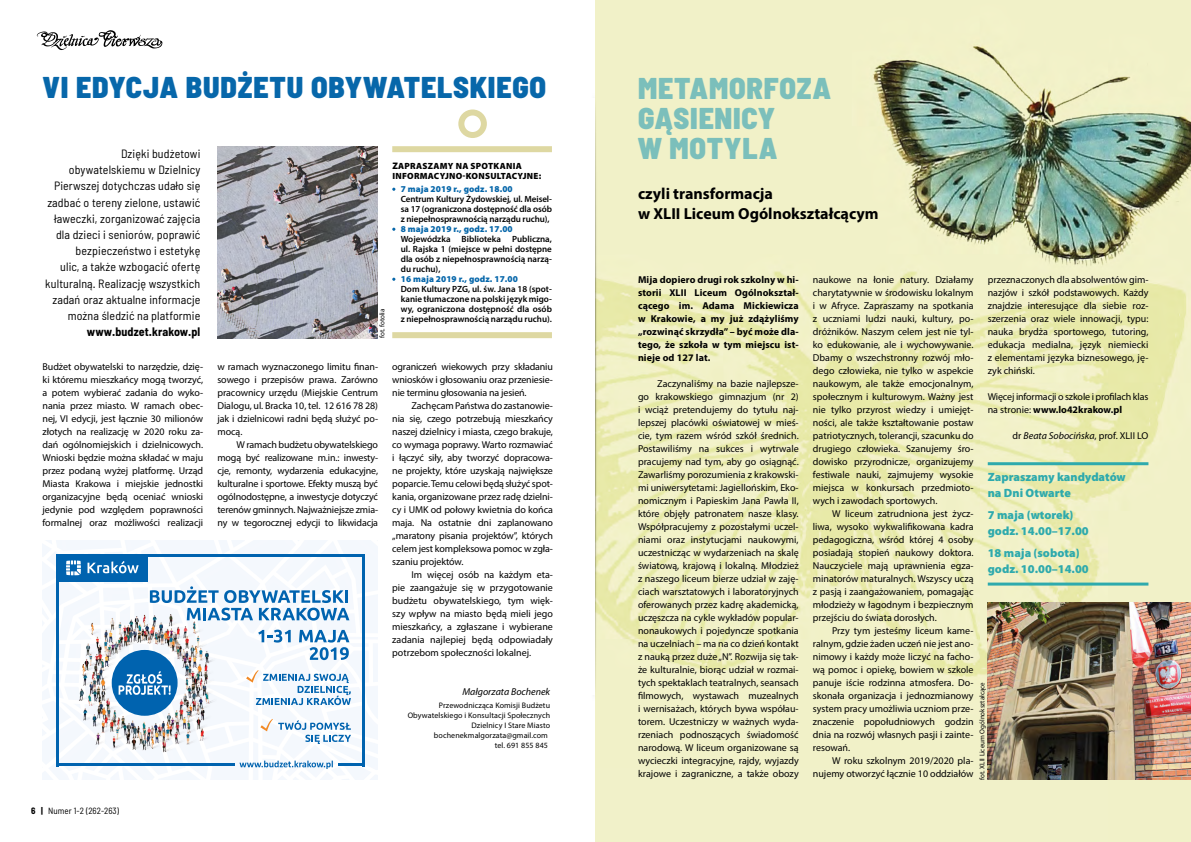
<style>
.page{position:relative;width:1191px;height:842px;background:#fff}
.page>*{position:absolute;margin:0;border:0;box-sizing:border-box;transform-origin:0 0}
.t1{font:900 semi-condensed 30px "Barlow";letter-spacing:.025em;color:#0767aa}
.t2{font:900 semi-condensed 30px/30px "Barlow";letter-spacing:.025em;color:#7bbfbb}
.t3{font:700 16px/20px "Myriad Pro";color:#000}
.t4{font:semi-condensed 12px/16.2px "Barlow";letter-spacing:.01em;color:#000;text-align:right}
.t5{font:900 12px/16px "Myriad Pro";color:#2eaaad}
.t6{font:700 semi-condensed 12px "Barlow";letter-spacing:.01em;color:#000}
.t7{font:10px/13px "Myriad Pro";letter-spacing:-.005em;color:#000;text-align:justify}
.t8{font:700 10px/13px "Myriad Pro";letter-spacing:.01em;color:#000;text-align:justify}
.t9{font:italic 10px "Myriad Pro";color:#000}
.t10{font:600 9px/10px "Myriad Pro";color:#000;text-align:justify}
.t11{font:900 9px "Myriad Pro";letter-spacing:.01em;color:#0767aa}
.t12{font:900 9px/10px "Myriad Pro";letter-spacing:.03em;color:#000}
.t13{font:semi-condensed 9px "Barlow";color:#000}
.t14{font:8px/10px "Myriad Pro";letter-spacing:.01em;color:#000;text-align:right}
.t15{font:7px "Myriad Pro";color:#000}
.s1{font-size:9.5px}
.s2{font-weight:700}
.s3{font-style:normal}
</style>
<div class="page">
<img style="left:595px;top:0;width:596px;height:842px">
<svg style="left:43px;top:540px;width:335px;height:240px;fill:#f4f8fd"></svg>
<hr style="left:56px;top:554px;width:309px;height:3px;background:#0063af">
<hr style="left:338px;top:763px;width:27px;height:3px;background:#0063af">
<div style="left:56px;top:554px;width:91px;height:28px;background:#0063af"></div>
<svg style="left:66px;top:560px;width:15px;height:15px"></svg>
<svg style="left:87px;top:561px;width:52px;height:12px"></svg>
<hr style="left:56px;top:554px;width:3px;height:212px;background:#0063af">
<hr style="left:362px;top:554px;width:3px;height:212px;background:#0063af">
<hr style="left:56px;top:763px;width:178px;height:3px;background:#0063af">
<svg style="left:239px;top:761px;width:94px;height:8px"></svg>
<img style="left:78px;top:615px;width:138px;height:137px">
<svg style="left:150px;top:586px;width:199px;height:34px"></svg>
<svg style="left:258px;top:630px;width:33px;height:13px"></svg>
<svg style="left:299px;top:630px;width:50px;height:30px"></svg>
<svg style="left:260px;top:719px;width:91px;height:25px"></svg>
<svg style="left:246px;top:670px;width:105px;height:35px"></svg>
<hr style="left:987px;top:462px;width:161px;height:3px;background:#2eaaad">
<hr style="left:987px;top:583px;width:161px;height:3px;background:#2eaaad">
<img style="left:218px;top:146px;width:159px;height:192px">
<svg style="left:461px;top:112px;width:23px;height:23px"></svg>
<div style="left:458px;top:109px;width:29px;height:29px;border:6px solid #ded8a2;border-radius:50%"></div>
<div style="left:392px;top:146px;width:160px;height:6px;background:#ded8a2"></div>
<div style="left:392px;top:332px;width:160px;height:6px;background:#ded8a2"></div>
<img style="left:987px;top:602px;width:204px;height:178px">
<svg style="left:37px;top:30px;width:125px;height:20px"></svg>
<img style="left:595px;top:50px;width:10px;height:694px">
<h1 class="t1" style="left:43px;top:69px;width:505px">VI EDYCJA BUDŻETU OBYWATELSKIEGO</h1>
<p class="t4" style="left:45px;top:145px;width:157px">Dzięki budżetowi obywatelskiemu w Dzielnicy<br>Pierwszej dotychczas udało się zadbać o tereny zielone, ustawić ławeczki, zorganizować zajęcia dla dzieci i seniorów, poprawić bezpieczeństwo i estetykę<br>ulic, a także wzbogacić ofertę kulturalną. Realizację wszystkich zadań oraz aktualne informacje można śledzić na platformie</p>
<p class="t6" style="left:87px;top:324px;width:115px">www.budzet.krakow.pl</p>
<p class="t15" style="left:378px;top:338px;width:31px;rotate:-90deg">fot. fotolia</p>
<p class="t12" style="left:392px;top:161px;width:150px"><span class="s1">Z</span>APRASZAMY NA SPOTKANIA<br>INFORMACYJNO-KONSULTACYJNE:</p>
<p class="t11" style="left:401px;top:184px;width:113px">7 maja 2019 r., godz. 18.00</p>
<p class="t10" style="left:401px;top:194px;width:153px">Centrum Kultury Żydowskiej, ul. Meisel&shy;sa 17 (ograniczona dostępność dla osób z niepełnosprawnością narządu ruchu),</p>
<p class="t11" style="left:401px;top:224px;width:113px">8 maja 2019 r., godz. 17.00</p>
<p class="t10" style="left:401px;top:234px;width:153px">Wojewódzka Biblioteka Publiczna, ul. Rajska 1 (miejsce w pełni dostępne dla osób z niepełnosprawnością narzą&shy;du ruchu),</p>
<p class="t11" style="left:401px;top:274px;width:119px">16 maja 2019 r., godz. 17.00</p>
<p class="t10" style="left:401px;top:284px;width:153px">Dom Kultury PZG, ul. św. Jana 18 (spot&shy;kanie tłumaczone na polski język migo&shy;wy, ograniczona dostępność dla osób z niepełnosprawnością narządu ruchu).</p>
<p class="t7" style="left:43px;top:360px;width:162px">Budżet obywatelski to narzędzie, dzię&shy;ki któremu mieszkańcy mogą tworzyć, a potem wybierać zadania do wyko&shy;nania przez miasto. W ramach obec&shy;nej, VI edycji, jest łącznie 30 milionów złotych na realizację w 2020 roku za&shy;dań ogólnomiejskich i dzielnicowych.<br>Wnioski będzie można składać w maju przez podaną wyżej platformę. Urząd Miasta Krakowa i miejskie jednostki organizacyjne będą oceniać wnioski jedynie pod względem poprawności formalnej oraz możliwości realizacji</p>
<p class="t7" style="left:217px;top:360px;width:162px">w ramach wyznaczonego limitu finan&shy;sowego i przepisów prawa. Zarówno pracownicy urzędu (Miejskie Centrum Dialogu, ul. Bracka 10, tel. 12 616 78 28) jak i dzielnicowi radni będą służyć po&shy;mocą.</p>
<p class="t7" style="left:217px;top:438px;width:162px;text-indent:19px">W ramach budżetu obywatelskiego mogą być realizowane m.in.: inwesty&shy;cje, remonty, wydarzenia edukacyjne, kulturalne i sportowe. Efekty muszą być ogólnodostępne, a inwestycje dotyczyć terenów gminnych. Najważniejsze zmia&shy;ny w tegorocznej edycji to likwidacja</p>
<p class="t7" style="left:392px;top:360px;width:162px">ograniczeń wiekowych przy składaniu wniosków i głosowaniu oraz przeniesie&shy;nie terminu głosowania na jesień.</p>
<p class="t7" style="left:392px;top:399px;width:162px;text-indent:19px">Zachęcam Państwa do zastanowie&shy;nia się, czego potrzebują mieszkańcy naszej dzielnicy i miasta, czego brakuje, co wymaga poprawy. Warto rozmawiać i łączyć siły, aby tworzyć dopracowa&shy;ne projekty, które uzyskają największe poparcie. Temu celowi będą służyć spot&shy;kania, organizowane przez radę dzielni&shy;cy i UMK od połowy kwietnia do końca maja. Na ostatnie dni zaplanowano „maratony pisania projektów”, których celem jest kompleksowa pomoc w zgła&shy;szaniu projektów.</p>
<p class="t7" style="left:392px;top:568px;width:162px;text-indent:19px">Im więcej osób na każdym eta&shy;pie zaangażuje się w przygotowanie budżetu obywatelskiego, tym więk&shy;szy wpływ na miasto będą mieli jego mieszkańcy, a zgłaszane i wybierane zadania najlepiej będą odpowiadały potrzebom społeczności lokalnej.</p>
<p class="t9" style="left:462px;top:685px;width:89px">Małgorzata Bochenek</p>
<p class="t14" style="left:408px;top:700px;width:144px">Przewodnicząca Komisji Budżetu<br>Obywatelskiego i Konsultacji Społecznych<br>Dzielnicy I Stare Miasto bochenekmalgorzata@gmail.com<br>tel. 691 855 845</p>
<p class="t13" style="left:31px;top:805px;width:89px"><span class="s2">6 |</span> Numer 1-2 (262-263)</p>
<h1 class="t2" style="left:638px;top:72px;width:195px">METAMORFOZA<br>GĄSIENICY<br>W MOTYLA</h1>
<h2 class="t3" style="left:638px;top:183px;width:242px">czyli transformacja<br>w XLII Liceum Ogólnokształcącym</h2>
<p class="t8" style="left:638px;top:273px;width:162px">Mija dopiero drugi rok szkolny w hi&shy;storii XLII Liceum Ogólnokształ&shy;cącego im. Adama Mickiewicza w Krakowie, a my już zdążyliśmy „rozwinąć skrzydła” – być może dla&shy;tego, że szkoła w tym miejscu ist&shy;nieje od 127 lat.</p>
<p class="t7" style="left:638px;top:377px;width:162px;text-indent:19px">Zaczynaliśmy na bazie najlepsze&shy;go krakowskiego gimnazjum (nr 2) i wciąż pretendujemy do tytułu naj&shy;lepszej placówki oświatowej w mieś&shy;cie, tym razem wśród szkół średnich.<br>Postawiliśmy na sukces i wytrwale pracujemy nad tym, aby go osiągnąć.<br>Zawarliśmy porozumienia z krakowski&shy;mi uniwersytetami: Jagiellońskim, Eko&shy;nomicznym i Papieskim Jana Pawła II, które objęły patronatem nasze klasy.<br>Współpracujemy z pozostałymi uczel&shy;niami oraz instytucjami naukowymi, uczestnicząc w wydarzeniach na skalę światową, krajową i lokalną. Młodzież z naszego liceum bierze udział w zaję&shy;ciach warsztatowych i laboratoryjnych oferowanych przez kadrę akademicką, uczęszcza na cykle wykładów popular&shy;nonaukowych i pojedyncze spotkania na uczelniach – ma na co dzień kontakt z nauką przez duże „N”. Rozwija się tak&shy;że kulturalnie, biorąc udział w rozmai&shy;tych spektaklach teatralnych, seansach filmowych, wystawach muzealnych i wernisażach, których bywa współau&shy;torem. Uczestniczy w ważnych wyda&shy;rzeniach podnoszących świadomość narodową. W liceum organizowane są wycieczki integracyjne, rajdy, wyjazdy krajowe i zagraniczne, a także obozy</p>
<p class="t7" style="left:987px;top:273px;width:162px">przeznaczonych dla absolwentów gim&shy;nazjów i szkół podstawowych. Każdy znajdzie interesujące dla siebie roz&shy;szerzenia oraz wiele innowacji, typu: nauka brydża sportowego, tutoring, edukacja medialna, język niemiecki z elementami języka biznesowego, ję&shy;zyk chiński.</p>
<p class="t7" style="left:987px;top:390px;width:162px">Więcej informacji o szkole i profilach klas na stronie: <span class="s2">www.lo42krakow.pl</span></p>
<p class="t9" style="left:1012px;top:430px;width:137px"><span class="s3">dr</span> Beata Sobocińska<span class="s3">, prof. XLII LO</span></p>
<p class="t5" style="left:987px;top:469px;width:140px">Zapraszamy kandydatów na Dni Otwarte</p>
<p class="t5" style="left:987px;top:507px;width:102px">7 maja (wtorek) godz. 14.00–17.00</p>
<p class="t5" style="left:987px;top:545px;width:102px">18 maja (sobota) godz. 10.00–14.00</p>
<p class="t7" style="left:813px;top:273px;width:162px">naukowe na łonie natury. Działamy charytatywnie w środowisku lokalnym i w Afryce. Zapraszamy na spotkania z uczniami ludzi nauki, kultury, po&shy;dróżników. Naszym celem jest nie tyl&shy;ko edukowanie, ale i wychowywanie.<br>Dbamy o wszechstronny rozwój mło&shy;dego człowieka, nie tylko w aspekcie naukowym, ale także emocjonalnym, społecznym i kulturowym. Ważny jest nie tylko przyrost wiedzy i umiejęt&shy;ności, ale także kształtowanie postaw patriotycznych, tolerancji, szacunku do drugiego człowieka. Szanujemy śro&shy;dowisko przyrodnicze, organizujemy festiwale nauki, zajmujemy wysokie miejsca w konkursach przedmioto&shy;wych i zawodach sportowych.</p>
<p class="t7" style="left:813px;top:507px;width:162px;text-indent:19px">W liceum zatrudniona jest życz&shy;liwa, wysoko wykwalifikowana kadra pedagogiczna, wśród której 4 osoby posiadają stopień naukowy doktora.<br>Nauczyciele mają uprawnienia egza&shy;minatorów maturalnych. Wszyscy uczą z pasją i zaangażowaniem, pomagając młodzieży w łagodnym i bezpiecznym przejściu do świata dorosłych.</p>
<p class="t7" style="left:813px;top:624px;width:162px;text-indent:19px">Przy tym jesteśmy liceum kame&shy;ralnym, gdzie żaden uczeń nie jest ano&shy;nimowy i każdy może liczyć na facho&shy;wą pomoc i opiekę, bowiem w szkole panuje iście rodzinna atmosfera. Do&shy;skonała organizacja i jednozmianowy system pracy umożliwia uczniom prze&shy;znaczenie popołudniowych godzin dnia na rozwój własnych pasji i zainte&shy;resowań.</p>
<p class="t7" style="left:813px;top:754px;width:162px;text-align:right">W roku szkolnym 2019/2020 pla&shy;nujemy otworzyć łącznie 10 oddziałów</p>
<p class="t15" style="left:977px;top:780px;width:99px;rotate:-90deg">fot. XLII Liceum Ogólnokształcące</p>
</div>
